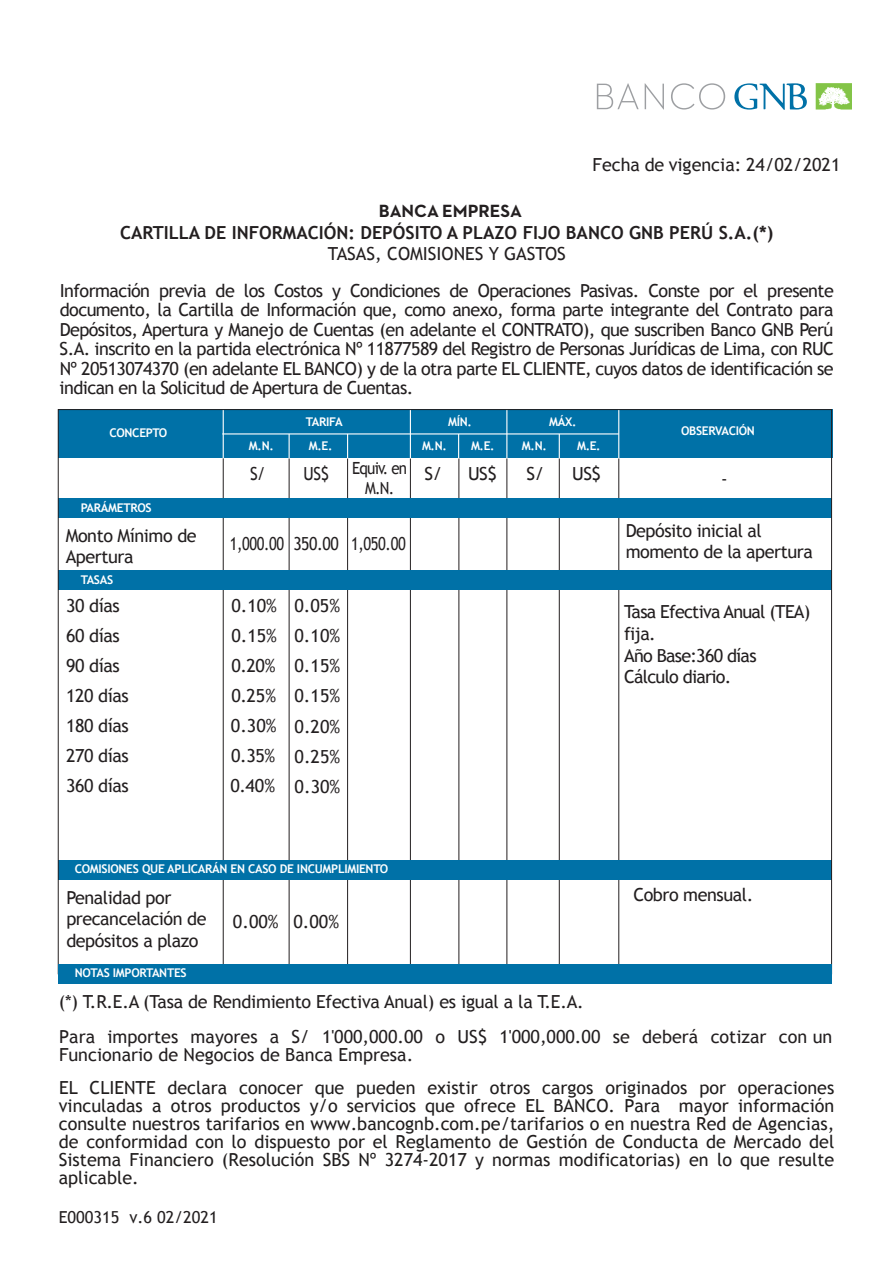
<style>
.page{position:relative;width:893px;height:1263px;background:#fff}
.page>*{position:absolute;margin:0;border:0;box-sizing:border-box;transform-origin:0 0}
.t1{font:18px/30px "Trebuchet MS";letter-spacing:-.025em;color:#231f20}
.t2{font:18px/18px "Trebuchet MS";color:#211e1e;text-align:justify}
.t3{font:18px/34.5px "Trebuchet MS";color:#231f20}
.t4{font:700 18px "Trebuchet MS";color:#231f20}
.t5{font:18px "Trebuchet MS";letter-spacing:-.025em;color:#231f20;scale:.81 1}
.t6{font:700 18px "Neutraface 2 Text";color:#231f20}
.t7{font:18px "Trebuchet MS";letter-spacing:-.025em;color:#231f20;scale:.88 1}
.t8{font:18px "Trebuchet MS";letter-spacing:-.025em;color:#231f20;scale:.89 1}
.t9{font:16.8px/20.1px "Trebuchet MS";letter-spacing:-.05em;color:#231f20;text-align:center;scale:.9 1}
.t10{font:16.5px "Trebuchet MS";color:#231f20}
.t11{font:700 12px "Trebuchet MS";letter-spacing:-.025em;color:#fff}
</style>
<div class="page">
<svg style="left:597px;top:83px;width:42px;height:26px"></svg>
<svg style="left:645px;top:83px;width:19px;height:27px"></svg>
<svg style="left:671px;top:83px;width:54px;height:27px"></svg>
<svg style="left:734px;top:83px;width:73px;height:27px"></svg>
<svg style="left:816px;top:83px;width:36px;height:27px"></svg>
<div style="left:58px;top:410px;width:774px;height:48px;background:#0071a7"></div>
<hr style="left:223px;top:410px;width:1px;height:48px;background:#fff">
<hr style="left:223px;top:458px;width:1px;height:511px;background:#231f20">
<hr style="left:289px;top:458px;width:1px;height:511px;background:#231f20">
<hr style="left:410px;top:458px;width:1px;height:511px;background:#231f20">
<hr style="left:459px;top:458px;width:1px;height:511px;background:#231f20">
<hr style="left:507px;top:458px;width:1px;height:511px;background:#231f20">
<hr style="left:559px;top:458px;width:1px;height:511px;background:#231f20">
<hr style="left:618px;top:458px;width:1px;height:511px;background:#231f20">
<hr style="left:410px;top:410px;width:1px;height:48px;background:#fff">
<svg style="left:289px;top:434px;width:1px;height:24px"></svg>
<hr style="left:347px;top:458px;width:1px;height:511px;background:#231f20">
<svg style="left:347px;top:434px;width:1px;height:24px"></svg>
<svg style="left:458px;top:434px;width:1px;height:24px"></svg>
<svg style="left:559px;top:434px;width:1px;height:24px"></svg>
<hr style="left:222px;top:433px;width:397px;height:1px;background:#fff">
<hr style="left:506px;top:410px;width:1px;height:48px;background:#fff">
<hr style="left:618px;top:410px;width:1px;height:48px;background:#fff">
<div style="left:58px;top:499px;width:773px;height:19px;background:#0071a7"></div>
<div style="left:58px;top:570px;width:773px;height:19px;background:#0071a7"></div>
<div style="left:58px;top:860px;width:773px;height:19px;background:#0071a7"></div>
<div style="left:58px;top:964px;width:773px;height:19px;background:#0071a7"></div>
<p class="t3" style="left:593px;top:148px;width:249px">Fecha de vigencia: 24/02/2021</p>
<p class="t6" style="left:379px;top:199px;width:145px">BANCA EMPRESA</p>
<p class="t4" style="left:120px;top:221px;width:655px">CARTILLA DE INFORMACIÓN: DEPÓSITO A PLAZO FIJO BANCO GNB PERÚ S.A.(*)</p>
<p class="t3" style="left:328px;top:237px;width:239px">TASAS, COMISIONES Y GASTOS</p>
<p class="t1" style="left:60px;top:281px;width:776px;line-height:19.5px;text-align:justify">Información previa de los Costos y Condiciones de Operaciones Pasivas. Conste por el presente documento, la Cartilla de Información que, como anexo, forma parte integrante del Contrato para Depósitos, Apertura y Manejo de Cuentas (en adelante el CONTRATO), que suscriben Banco GNB Perú S.A. inscrito en la partida electrónica Nº 11877589 del Registro de Personas Jurídicas de Lima, con RUC Nº 20513074370 (en adelante EL BANCO) y de la otra parte EL CLIENTE, cuyos datos de identificación se indican en la Solicitud de Apertura de Cuentas.</p>
<p class="t11" style="left:109px;top:425px;width:60px">CONCEPTO</p>
<p class="t11" style="left:81px;top:500px;width:73px">PARÁMETROS</p>
<p class="t1" style="left:66px;top:525px;width:132px;line-height:21.6px">Monto Mínimo de<br>Apertura</p>
<p class="t11" style="left:81px;top:572px;width:34px">TASAS</p>
<p class="t11" style="left:306px;top:414px;width:38px">TARIFA</p>
<p class="t11" style="left:448px;top:414px;width:25px">MÍN.</p>
<p class="t11" style="left:549px;top:414px;width:29px">MÁX.</p>
<p class="t11" style="left:249px;top:438px;width:26px">M.N.</p>
<p class="t11" style="left:309px;top:438px;width:25px">M.E.</p>
<p class="t11" style="left:422px;top:438px;width:26px">M.N.</p>
<p class="t11" style="left:471px;top:438px;width:25px">M.E.</p>
<p class="t11" style="left:522px;top:438px;width:26px">M.N.</p>
<p class="t11" style="left:577px;top:438px;width:25px">M.E.</p>
<p class="t8" style="left:250px;top:463px;width:19px">S/</p>
<p class="t7" style="left:304px;top:463px;width:30px">US$</p>
<p class="t9" style="left:352px;top:459px;width:63px">Equiv. en<br>M.N.</p>
<p class="t1" style="left:425px;top:459px;width:19px">S/</p>
<p class="t1" style="left:468px;top:459px;width:30px">US$</p>
<p class="t1" style="left:527px;top:459px;width:19px">S/</p>
<p class="t1" style="left:572px;top:459px;width:30px">US$</p>
<p class="t5" style="left:230px;top:533px;width:219px">1,000.00 350.00 1,050.00</p>
<p class="t1" style="left:66px;top:591px;width:64px">30 días<br>60 días<br>90 días<br>120 días<br>180 días<br>270 días<br>360 días</p>
<p class="t1" style="left:230px;top:591px;width:48px;text-align:justify">0.10% 0.15% 0.20% 0.25% 0.30% 0.35% 0.40%</p>
<p class="t1" style="left:294px;top:591px;width:47px;text-align:justify">0.05% 0.10% 0.15% 0.15% 0.20% 0.25% 0.30%</p>
<p class="t11" style="left:681px;top:424px;width:75px">OBSERVACIÓN</p>
<p class="t1" style="left:721px;top:464px;width:8px">-</p>
<p class="t1" style="left:626px;top:520px;width:189px;line-height:21.6px">Depósito inicial al momento de la apertura</p>
<p class="t1" style="left:624px;top:601px;width:188px;line-height:21.6px">Tasa Efectiva Anual (TEA) fija.<br>Año Base:360 días<br>Cálculo diario.</p>
<p class="t11" style="left:75px;top:862px;width:315px">COMISIONES QUE APLICARÁN EN CASO DE INCUMPLIMIENTO</p>
<p class="t1" style="left:66px;top:887px;width:142px;line-height:21.6px">Penalidad por precancelación de depósitos a plazo</p>
<p class="t1" style="left:633px;top:879px;width:121px">Cobro mensual.</p>
<p class="t1" style="left:233px;top:907px;width:108px">0.00% 0.00%</p>
<p class="t11" style="left:75px;top:966px;width:113px">NOTAS IMPORTANTES</p>
<p class="t3" style="left:59px;top:985px;width:775px">(*) T.R.E.A (Tasa de Rendimiento Efectiva Anual) es igual a la T.E.A.<br>Para importes mayores a S/ 1'000,000.00 o US$ 1'000,000.00 se deberá cotizar con un</p>
<p class="t3" style="left:59px;top:1037px;width:356px">Funcionario de Negocios de Banca Empresa.</p>
<p class="t2" style="left:59px;top:1079px;width:777px">EL CLIENTE declara conocer que pueden existir otros cargos originados por operaciones vinculadas a otros productos y/o servicios que ofrece EL BANCO. Para mayor información consulte nuestros tarifarios en www.bancognb.com.pe/tarifarios o en nuestra Red de Agencias, de conformidad con lo dispuesto por el Reglamento de Gestión de Conducta de Mercado del Sistema Financiero (Resolución SBS Nº 3274-2017 y normas modificatorias) en lo que resulte aplicable.</p>
<p class="t10" style="left:59px;top:1207px;width:160px">E000315 v.6 02/2021</p>
</div>
